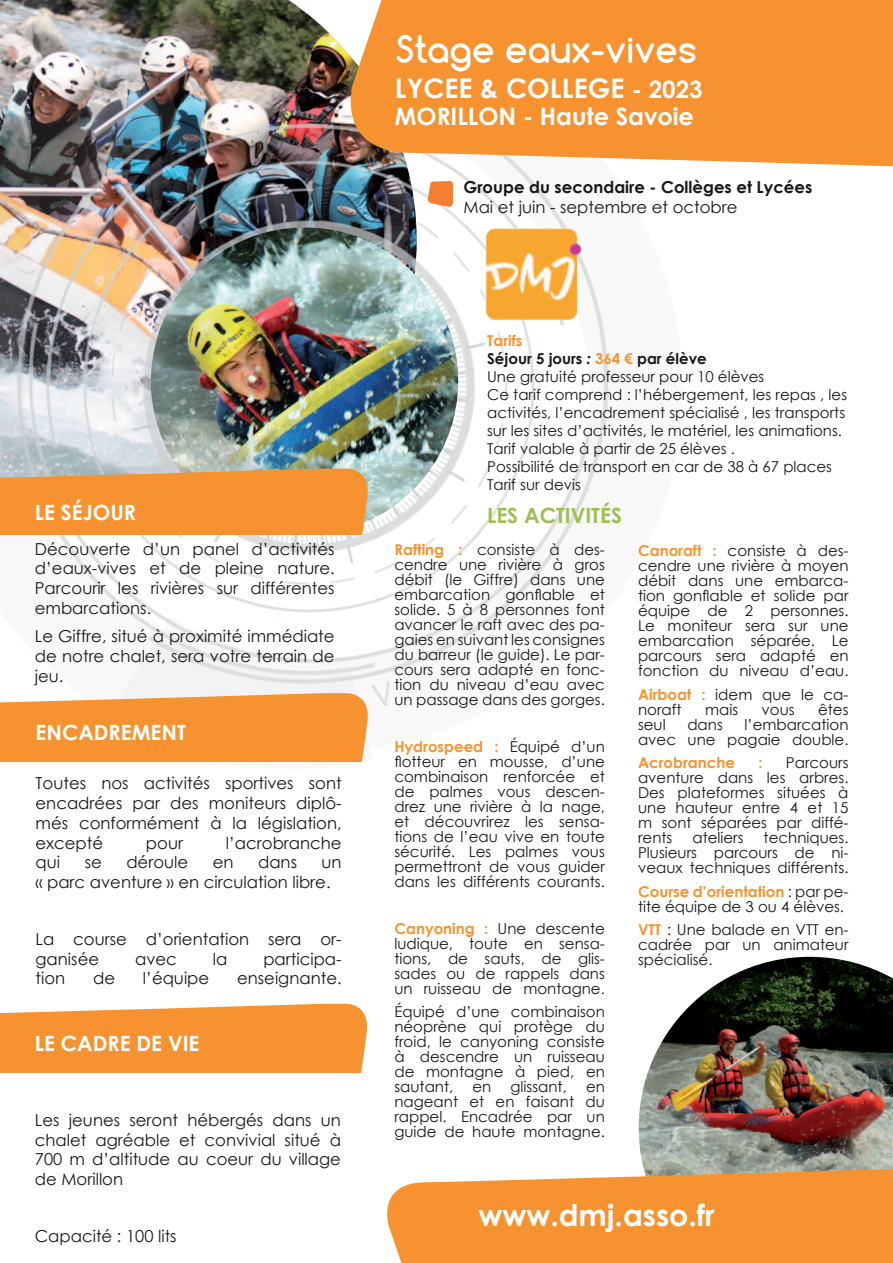
<style>
.page{position:relative;width:893px;height:1263px;background:#fff}
.page>*{position:absolute;margin:0;border:0;box-sizing:border-box;transform-origin:0 0}
.t1{font:700 36px "Comfortaa";color:#fff}
.t2{font:700 30px "Century Gothic";color:#fff}
.t3{font:700 27px "Century Gothic";color:#fff}
.t4{font:700 24px "Century Gothic";color:#fff}
.t5{font:700 21px "Century Gothic";color:#fff}
.t6{font:700 21px "Century Gothic";color:#9dbf4e}
.t7{font:16.5px/19.8px "Century Gothic";color:#1a161a;text-align:justify}
.t8{font:700 16.5px "Century Gothic";color:#1a161a}
.t9{font:15px/15px "Century Gothic";color:#1a161a;text-align:justify}
.t10{font:700 15px "Century Gothic";color:#1c181c}
.t11{font:700 15px "Century Gothic";color:#f69330}
.s1{font-size:24px}
.s2{font-style:italic}
.s3{color:#f69331}
.s4{font-weight:700;color:#f69330}
</style>
<div class="page">
<img style="left:639px;top:957px;width:254px;height:208px">
<img style="left:0;top:0;width:609px;height:706px">
<img style="left:151px;top:227px;width:307px;height:308px;border-radius:154px">
<svg style="left:334px;top:0;width:559px;height:180px;background:#f19d4a"></svg>
<svg style="left:427px;top:180px;width:26px;height:28px"></svg>
<svg style="left:0;top:468px;width:371px;height:67px;background:#f0973d"></svg>
<svg style="left:0;top:1003px;width:367px;height:69px;background:#f69b40"></svg>
<svg style="left:387px;top:1165px;width:506px;height:98px;background:#f39d46"></svg>
<svg style="left:0;top:693px;width:371px;height:69px;background:#f69b3f"></svg>
<img style="left:480px;top:222px;width:103px;height:104px">
<h3 class="t5" style="left:35px;top:496px;width:103px">LE SÉJOUR</h3>
<p class="t7" style="left:35px;top:538px;width:301px">Découverte d’un panel d’activités d’eaux-vives et de pleine nature.<br>Parcourir les rivières sur différentes embarcations.</p>
<p class="t7" style="left:35px;top:626px;width:301px">Le Giffre, situé à proximité immédiate de notre chalet, sera votre terrain de jeu.</p>
<h3 class="t5" style="left:36px;top:717px;width:152px">ENCADREMENT</h3>
<p class="t7" style="left:36px;top:773px;width:308px">Toutes nos activités sportives sont encadrées par des moniteurs diplô&shy;més conformément à la législation, excepté</p>
<p class="t7" style="left:146px;top:832px;width:39px">pour</p>
<p class="t7" style="left:226px;top:832px;width:117px">l’acrobranche</p>
<p class="t7" style="left:36px;top:852px;width:26px">qui</p>
<p class="t7" style="left:85px;top:852px;width:19px">se</p>
<p class="t7" style="left:126px;top:852px;width:63px">déroule</p>
<p class="t7" style="left:213px;top:852px;width:22px">en</p>
<p class="t7" style="left:258px;top:852px;width:41px">dans</p>
<p class="t7" style="left:36px;top:852px;width:308px;text-indent:286px">un « parc aventure » en circulation libre.</p>
<p class="t7" style="left:36px;top:929px;width:308px">La course d’orientation sera or&shy;ganisée</p>
<p class="t7" style="left:135px;top:948px;width:43px">avec</p>
<p class="t7" style="left:213px;top:948px;width:16px">la</p>
<p class="t7" style="left:263px;top:948px;width:80px">participa-</p>
<p class="t7" style="left:36px;top:968px;width:31px">tion</p>
<p class="t7" style="left:93px;top:968px;width:24px">de</p>
<p class="t7" style="left:143px;top:968px;width:68px">l’équipe</p>
<p class="t7" style="left:237px;top:968px;width:106px">enseignante.</p>
<h3 class="t5" style="left:35px;top:1027px;width:166px">LE CADRE DE VIE</h3>
<p class="t7" style="left:35px;top:1110px;width:308px">Les jeunes seront hébergés dans un chalet agréable et convivial situé à 700 m d’altitude au coeur du village de Morillon</p>
<p class="t7" style="left:35px;top:1226px;width:143px">Capacité : 100 lits</p>
<h1 class="t1" style="left:395px;top:26px;width:303px">Stage eaux-vives</h1>
<h3 class="t3" style="left:395px;top:68px;width:309px">LYCEE &amp; COLLEGE <span class="s1">- 2023</span></h3>
<h3 class="t4" style="left:395px;top:98px;width:301px">MORILLON - Haute Savoie</h3>
<p class="t8" style="left:463px;top:174px;width:350px">Groupe du secondaire - Collèges et Lycées</p>
<p class="t7" style="left:463px;top:196px;width:275px">Mai et juin - septembre et octobre</p>
<p class="t11" style="left:487px;top:329px;width:37px">Tarifs</p>
<p class="t9" style="left:487px;top:367px;width:361px;line-height:18px;text-align:left">Une gratuité professeur pour 10 élèves<br>Ce tarif comprend : l’hébergement, les repas , les activités, l’encadrement spécialisé , les transports sur les sites d’activités, le matériel, les animations.<br>Tarif valable à partir de 25 élèves .<br>Possibilité de transport en car de 38 à 67 places Tarif sur devis</p>
<p class="t10" style="left:487px;top:347px;width:221px">Séjour 5 jours <span class="s2">:</span> <span class="s3">364 €</span> par élève</p>
<h3 class="t6" style="left:487px;top:499px;width:136px">LES ACTIVITÉS</h3>
<p class="t9" style="left:394px;top:542px;width:212px"><span class="s4">Rafting :</span> consiste à des&shy;cendre une rivière à gros débit (le Giffre) dans une embarcation gonflable et solide. 5 à 8 personnes font avancer le raft avec des pa&shy;gaies en suivant les consignes du barreur (le guide). Le par&shy;cours sera adapté en fonc&shy;tion du niveau d’eau avec un passage dans des gorges.</p>
<p class="t9" style="left:394px;top:739px;width:212px"><span class="s4">Hydrospeed :</span> Équipé d’un flotteur en mousse, d’une combinaison renforcée et de palmes vous descen&shy;drez une rivière à la nage, et découvrirez les sensa&shy;tions de l’eau vive en toute sécurité. Les palmes vous permettront de vous guider dans les différents courants.</p>
<p class="t9" style="left:394px;top:921px;width:212px"><span class="s4">Canyoning :</span> Une descente ludique, toute en sensa&shy;tions, de sauts, de glis&shy;sades ou de rappels dans un ruisseau de montagne.</p>
<p class="t9" style="left:394px;top:1004px;width:212px">Équipé d’une combinaison néoprène qui protège du froid, le canyoning consiste à descendre un ruisseau de montagne à pied, en sautant,</p>
<p class="t9" style="left:472px;top:1079px;width:20px">en</p>
<p class="t9" style="left:510px;top:1079px;width:58px">glissant,</p>
<p class="t9" style="left:394px;top:1079px;width:212px;text-indent:192px">en nageant et en faisant du rappel. Encadrée par un guide de haute montagne.</p>
<p class="t9" style="left:638px;top:543px;width:212px"><span class="s4">Canoraft :</span> consiste à des&shy;cendre une rivière à moyen débit dans une embarca&shy;tion gonflable et solide par équipe de 2 personnes.<br>Le moniteur sera sur une embarcation séparée. Le parcours sera adapté en fonction du niveau d’eau.</p>
<p class="t9" style="left:638px;top:686px;width:212px"><span class="s4">Airboat :</span> idem que le ca&shy;noraft</p>
<p class="t9" style="left:705px;top:701px;width:35px">mais</p>
<p class="t9" style="left:762px;top:701px;width:35px">vous</p>
<p class="t9" style="left:818px;top:701px;width:32px">êtes</p>
<p class="t9" style="left:638px;top:716px;width:212px;text-align:right">l’embarcation<br>avec une pagaie double.</p>
<p class="t11" style="left:638px;top:751px;width:98px">Acrobranche</p>
<p class="t11" style="left:758px;top:751px;width:6px">:</p>
<p class="t9" style="left:638px;top:716px;width:29px">seul</p>
<p class="t9" style="left:687px;top:716px;width:37px">dans</p>
<p class="t9" style="left:638px;top:755px;width:212px;text-indent:148px">Parcours aventure dans les arbres.<br>Des plateformes situées à une hauteur entre 4 et 15 m sont séparées par diffé&shy;rents</p>
<p class="t9" style="left:638px;top:830px;width:212px;text-indent:126px">techniques.<br>Plusieurs parcours de ni&shy;veaux techniques différents.</p>
<p class="t9" style="left:638px;top:883px;width:212px"><span class="s4">Course d’orientation</span> : par pe&shy;tite équipe de 3 ou 4 élèves.</p>
<p class="t9" style="left:638px;top:922px;width:212px"><span class="s4">VTT</span> : Une balade en VTT en&shy;cadrée par un animateur spécialisé.</p>
<p class="t9" style="left:692px;top:830px;width:53px">ateliers</p>
<h2 class="t2" style="left:478px;top:1192px;width:238px">www.dmj.asso.fr</h2>
</div>
